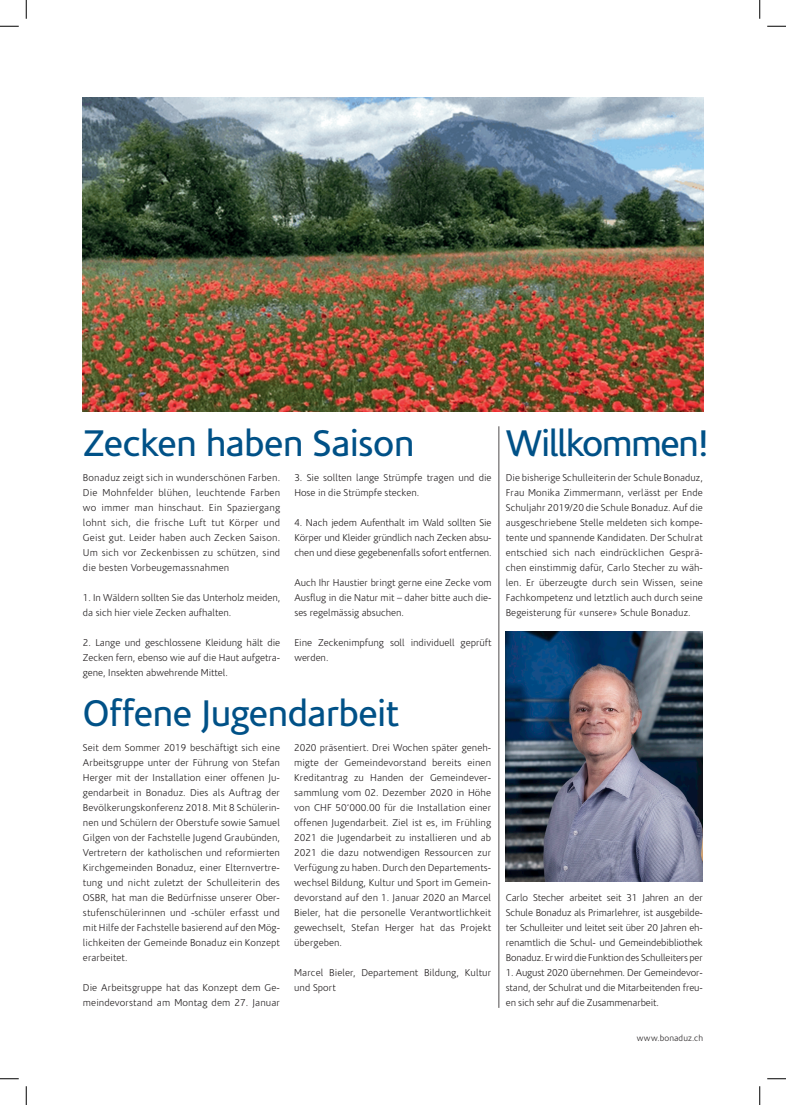
<style>
.page{position:relative;width:786px;height:1105px;background:#fff}
.page>*{position:absolute;margin:0;border:0;box-sizing:border-box;transform-origin:0 0}
.t1{font:37.5px "Corisande OT";letter-spacing:-.02em;color:#005187}
.t2{font:37.5px "Corisande OT";letter-spacing:-.045em;color:#005187}
.t3{font:300 10px/15px "Corisande OT";color:#231f20;text-align:justify}
.t4{font:300 8.75px "Corisande OT";letter-spacing:.015em;color:#231f20}
</style>
<div class="page">
<hr style="left:499px;top:426px;width:1px;height:582px;background:#231f20">
<img style="left:83px;top:97px;width:620px;height:314px">
<img style="left:506px;top:631px;width:197px;height:250px">
<svg style="left:0;top:25px;width:19px;height:2px"></svg>
<svg style="left:767px;top:25px;width:19px;height:2px"></svg>
<svg style="left:0;top:1078px;width:19px;height:1px"></svg>
<svg style="left:767px;top:1078px;width:19px;height:1px"></svg>
<svg style="left:25px;top:0;width:2px;height:19px"></svg>
<svg style="left:25px;top:1086px;width:2px;height:19px"></svg>
<svg style="left:759px;top:0;width:2px;height:19px"></svg>
<svg style="left:759px;top:1086px;width:2px;height:19px"></svg>
<h1 class="t1" style="left:83px;top:423px;width:333px">Zecken haben Saison</h1>
<h1 class="t2" style="left:506px;top:423px;width:206px">Willkommen!</h1>
<p class="t3" style="left:83px;top:471px;width:199px">Bonaduz zeigt sich in wunderschönen Farben.<br>Die Mohnfelder blühen, leuchtende Farben wo immer man hinschaut. Ein Spaziergang lohnt sich, die frische Luft tut Körper und Geist gut. Leider haben auch Zecken Saison.<br>Um sich vor Zeckenbissen zu schützen, sind die besten Vorbeugemassnahmen</p>
<p class="t3" style="left:83px;top:591px;width:199px">1. In Wäldern sollten Sie das Unterholz meiden, da sich hier viele Zecken aufhalten.</p>
<p class="t3" style="left:83px;top:636px;width:199px">2. Lange und geschlossene Kleidung hält die Zecken fern, ebenso wie auf die Haut aufgetra&shy;gene, Insekten abwehrende Mittel.</p>
<p class="t3" style="left:294px;top:471px;width:199px">3. Sie sollten lange Strümpfe tragen und die<br>Hose in die Strümpfe stecken.</p>
<p class="t3" style="left:294px;top:516px;width:199px">4. Nach jedem Aufenthalt im Wald sollten Sie Körper und Kleider gründlich nach Zecken absu&shy;chen und diese gegebenenfalls sofort entfernen.</p>
<p class="t3" style="left:294px;top:576px;width:199px">Auch Ihr Haustier bringt gerne eine Zecke vom Ausflug in die Natur mit – daher bitte auch die&shy;ses regelmässig absuchen.</p>
<p class="t3" style="left:294px;top:636px;width:199px">Eine Zeckenimpfung soll individuell geprüft werden.</p>
<h1 class="t1" style="left:83px;top:693px;width:318px">Offene Jugendarbeit</h1>
<p class="t3" style="left:83px;top:741px;width:199px">Seit dem Sommer 2019 beschäftigt sich eine Arbeitsgruppe unter der Führung von Stefan Herger mit der Installation einer offenen Ju&shy;gendarbeit in Bonaduz. Dies als Auftrag der Bevölkerungskonferenz 2018. Mit 8 Schülerin&shy;nen und Schülern der Oberstufe sowie Samuel Gilgen von der Fachstelle Jugend Graubünden, Vertretern der katholischen und reformierten Kirchgemeinden Bonaduz, einer Elternvertre&shy;tung und nicht zuletzt der Schulleiterin des OSBR, hat man die Bedürfnisse unserer Ober&shy;stufenschülerinnen und -schüler erfasst und mit Hilfe der Fachstelle basierend auf den Mög&shy;lichkeiten der Gemeinde Bonaduz ein Konzept erarbeitet.</p>
<p class="t3" style="left:83px;top:981px;width:199px">Die Arbeitsgruppe hat das Konzept dem Ge&shy;meindevorstand am Montag dem 27. Januar</p>
<p class="t3" style="left:294px;top:741px;width:199px">2020 präsentiert. Drei Wochen später geneh&shy;migte der Gemeindevorstand bereits einen Kreditantrag zu Handen der Gemeindever&shy;sammlung vom 02. Dezember 2020 in Höhe von CHF 50‘000.00 für die Installation einer offenen Jugendarbeit. Ziel ist es, im Frühling 2021 die Jugendarbeit zu installieren und ab 2021 die dazu notwendigen Ressourcen zur Verfügung zu haben. Durch den Departements&shy;wechsel Bildung, Kultur und Sport im Gemein&shy;devorstand auf den 1. Januar 2020 an Marcel Bieler, hat die personelle Verantwortlichkeit gewechselt, Stefan Herger hat das Projekt übergeben.</p>
<p class="t3" style="left:294px;top:966px;width:199px">Marcel Bieler, Departement Bildung, Kultur und Sport</p>
<p class="t3" style="left:506px;top:471px;width:199px">Die bisherige Schulleiterin der Schule Bonaduz, Frau Monika Zimmermann, verlässt per Ende Schuljahr 2019/20 die Schule Bonaduz. Auf die ausgeschriebene Stelle meldeten sich kompe&shy;tente und spannende Kandidaten. Der Schulrat entschied sich nach eindrücklichen Gesprä&shy;chen einstimmig dafür, Carlo Stecher zu wäh&shy;len. Er überzeugte durch sein Wissen, seine Fachkompetenz und letztlich auch durch seine Begeisterung für «unsere» Schule Bonaduz.</p>
<p class="t3" style="left:506px;top:891px;width:199px">Carlo Stecher arbeitet seit 31 Jahren an der Schule Bonaduz als Primarlehrer, ist ausgebilde&shy;ter Schulleiter und leitet seit über 20 Jahren eh&shy;renamtlich die Schul- und Gemeindebibliothek Bonaduz. Er wird die Funktion des Schulleiters per</p>
<p class="t3" style="left:506px;top:966px;width:199px">1. August 2020 übernehmen. Der Gemeindevor&shy;stand, der Schulrat und die Mitarbeitenden freu&shy;en sich sehr auf die Zusammenarbeit.</p>
<p class="t4" style="left:637px;top:1034px;width:68px">www.bonaduz.ch</p>
</div>
